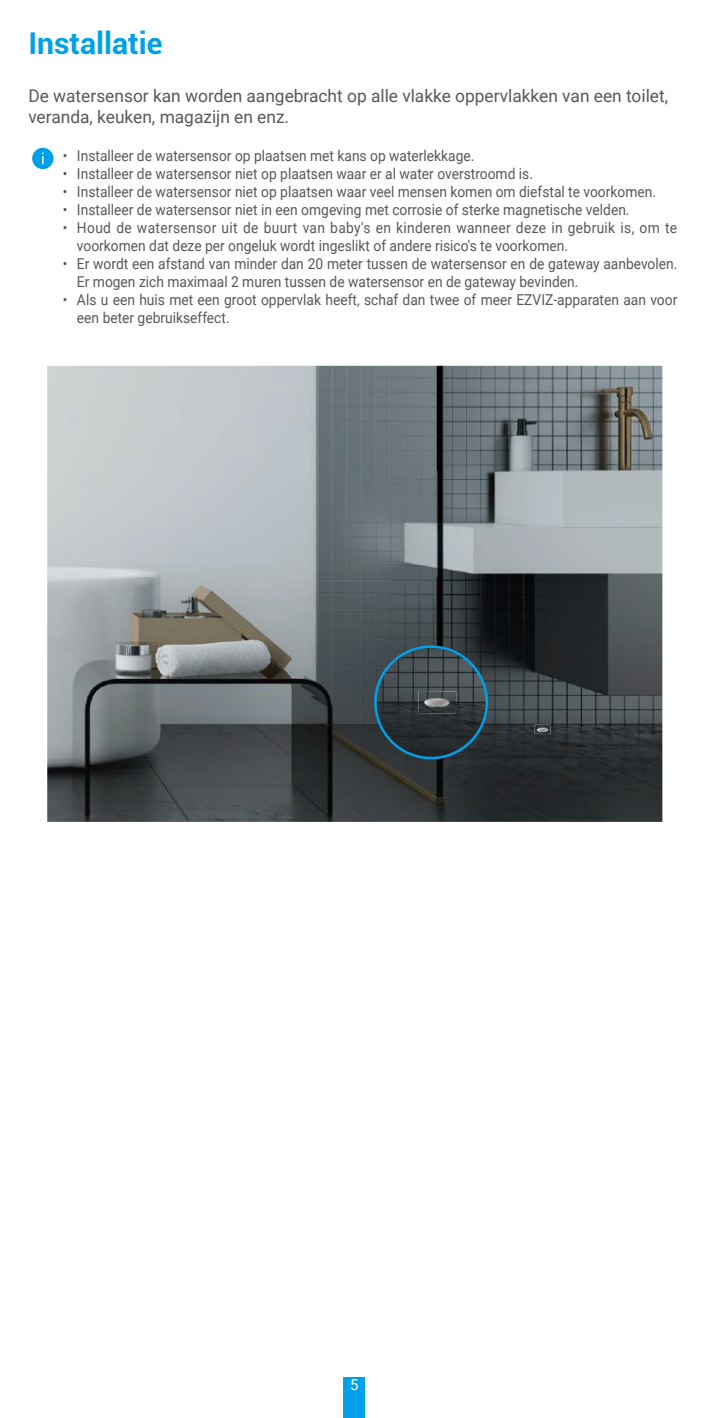
<style>
.page{position:relative;width:709px;height:1418px;background:#fff}
.page>*{position:absolute;margin:0;border:0;box-sizing:border-box;transform-origin:0 0}
.t1{font:700 30px "Roboto";color:#00a1e9}
.t2{font:17.5px/21px "Roboto";color:#595857}
.t3{font:15px/18px "Roboto";color:#595857;scale:.92 1}
.t4{font:15px "Roboto";color:#fff}
</style>
<div class="page">
<div style="left:344px;top:1376px;width:21px;height:41px;background:#00a1e9"></div>
<div style="left:32px;top:148px;width:21px;height:21px;background:#00a1e9;border-radius:50%"></div>
<svg style="left:42px;top:153px;width:2px;height:11px"></svg>
<img style="left:47px;top:366px;width:615px;height:456px">
<img style="left:534px;top:724px;width:16px;height:10px">
<svg style="left:374px;top:645px;width:114px;height:114px;background:#33434a"></svg>
<h1 class="t1" style="left:28px;top:22px;width:136px">Installatie</h1>
<p class="t2" style="left:28px;top:85px;width:641px">De watersensor kan worden aangebracht op alle vlakke oppervlakken van een toilet, veranda, keuken, magazijn en enz.</p>
<p class="t3" style="left:63px;top:146px;width:449px">• Installeer de watersensor op plaatsen met kans op waterlekkage.</p>
<p class="t3" style="left:63px;top:164px;width:512px">• Installeer de watersensor niet op plaatsen waar er al water overstroomd is.</p>
<p class="t3" style="left:63px;top:182px;width:646px">• Installeer de watersensor niet op plaatsen waar veel mensen komen om diefstal te voorkomen.</p>
<p class="t3" style="left:63px;top:200px;width:617px">• Installeer de watersensor niet in een omgeving met corrosie of sterke magnetische velden.</p>
<p class="t3" style="left:77px;top:218px;width:654px;text-indent:-14px">• Houd de watersensor uit de buurt van baby's en kinderen wanneer deze in gebruik is, om te voorkomen dat deze per ongeluk wordt ingeslikt of andere risico's te voorkomen.</p>
<p class="t3" style="left:77px;top:254px;width:654px;text-indent:-14px">• Er wordt een afstand van minder dan 20 meter tussen de watersensor en de gateway aanbevolen.<br>Er mogen zich maximaal 2 muren tussen de watersensor en de gateway bevinden.</p>
<p class="t3" style="left:77px;top:290px;width:654px;text-indent:-14px">• Als u een huis met een groot oppervlak heeft, schaf dan twee of meer EZVIZ-apparaten aan voor een beter gebruikseffect.</p>
<p class="t4" style="left:350px;top:1373px;width:10px">5</p>
</div>
